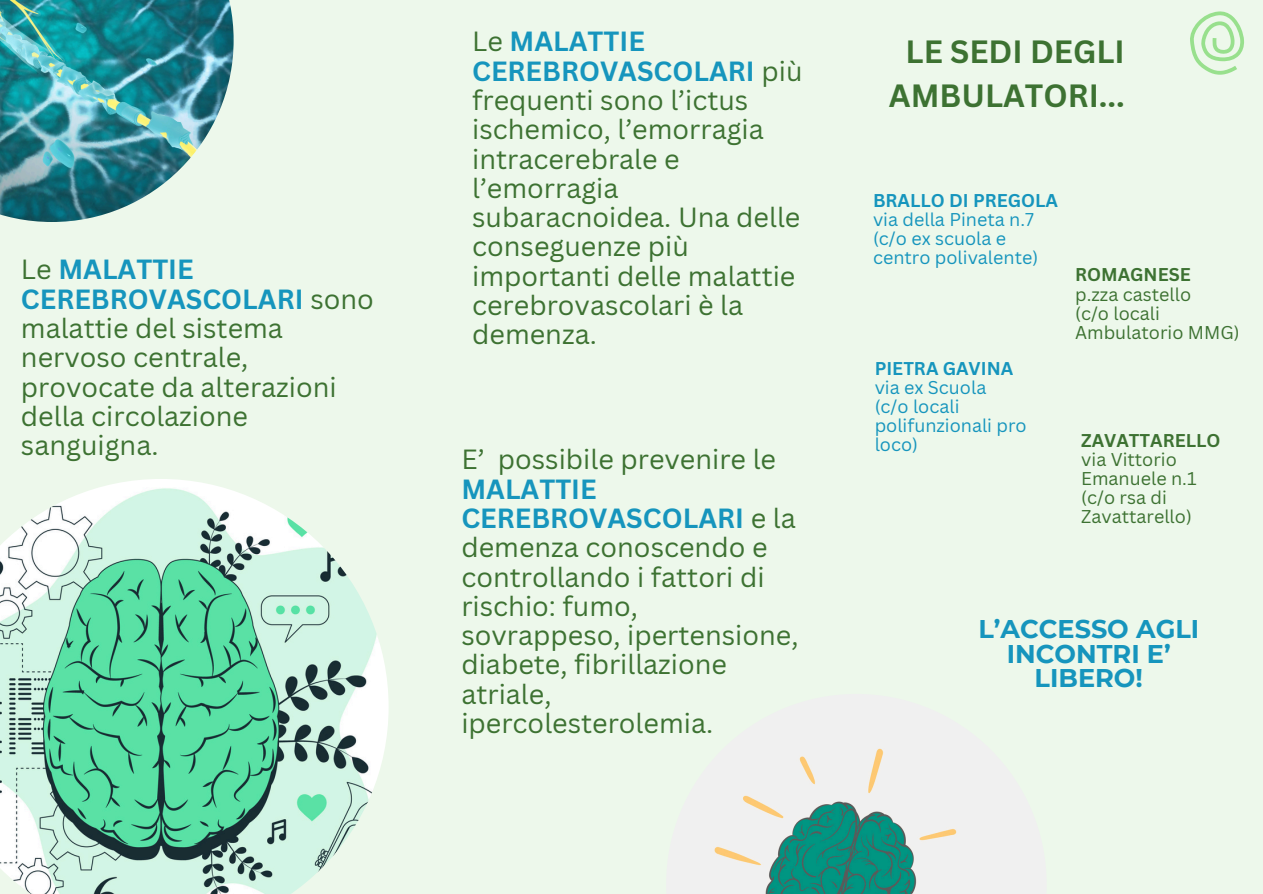
<style>
.page{position:relative;width:1263px;height:894px;background:#fff}
.page>*{position:absolute;margin:0;border:0;box-sizing:border-box;transform-origin:0 0}
.t1{font:700 31.35px/43.5px "Canva Sans";color:#3d7232;text-align:center}
.t2{font:27px/29.2px "Canva Sans";color:#3d7232}
.t3{font:700 25.5px/24.9px "Montserrat";color:#1695bd;text-align:center}
.t4{font:18px/19.2px "Canva Sans";color:#1695bd}
.t5{font:18px/19.2px "Canva Sans";color:#3d7232}
.t6{font:700 18px "Canva Sans";color:#1695bd}
.t7{font:700 18px "Canva Sans";color:#3d7232}
.s1{font-weight:700;color:#1695bd}
</style>
<div class="page">
<div style="left:0;top:0;width:1263px;height:893px;background:#edf8eb"></div>
<img style="left:0;top:479px;width:389px;height:414px">
<img style="left:714px;top:748px;width:243px;height:145px">
<img style="left:0;top:0;width:234px;height:222px">
<svg style="left:1190px;top:11px;width:54px;height:64px"></svg>
<p class="t2" style="left:21px;top:254px;width:354px">Le <span class="s1">MALATTIE<br>CEREBROVASCOLARI</span> sono malattie del sistema nervoso centrale, provocate da alterazioni della circolazione sanguigna.</p>
<h3 class="t2" style="left:472px;top:26px;width:332px">Le <span class="s1">MALATTIE<br>CEREBROVASCOLARI</span> più frequenti sono l’ictus ischemico, l’emorragia intracerebrale e l’emorragia subaracnoidea. Una delle conseguenze più importanti delle malattie cerebrovascolari è la demenza.</h3>
<h1 class="t2" style="left:461px;top:444px;width:339px">E’ possibile prevenire le<br><span class="s1">MALATTIE<br>CEREBROVASCOLARI</span> e la demenza conoscendo e controllando i fattori di rischio: fumo, sovrappeso, ipertensione, diabete, fibrillazione atriale, ipercolesterolemia.</h1>
<h2 class="t1" style="left:889px;top:29px;width:237px">LE SEDI DEGLI<br>AMBULATORI...</h2>
<p class="t6" style="left:873px;top:188px;width:187px">BRALLO DI PREGOLA</p>
<p class="t4" style="left:873px;top:209px;width:162px">via della Pineta n.7</p>
<p class="t4" style="left:873px;top:228px;width:167px">(c/o ex scuola e centro polivalente)</p>
<p class="t6" style="left:875px;top:355px;width:140px">PIETRA GAVINA</p>
<p class="t4" style="left:875px;top:377px;width:113px">via ex Scuola</p>
<p class="t4" style="left:875px;top:396px;width:153px">(c/o locali polifunzionali pro loco)</p>
<p class="t7" style="left:1075px;top:262px;width:117px">ROMAGNESE</p>
<p class="t5" style="left:1075px;top:284px;width:117px">p.zza castello</p>
<p class="t5" style="left:1075px;top:303px;width:166px">(c/o locali<br>Ambulatorio MMG)</p>
<p class="t7" style="left:1081px;top:427px;width:141px">ZAVATTARELLO</p>
<p class="t5" style="left:1081px;top:449px;width:117px">via Vittorio<br>Emanuele n.1</p>
<h3 class="t5" style="left:1081px;top:487px;width:112px">(c/o rsa di<br>Zavattarello)</h3>
<p class="t3" style="left:978px;top:615px;width:222px">L’ACCESSO AGLI<br>INCONTRI E’<br>LIBERO!</p>
</div>
